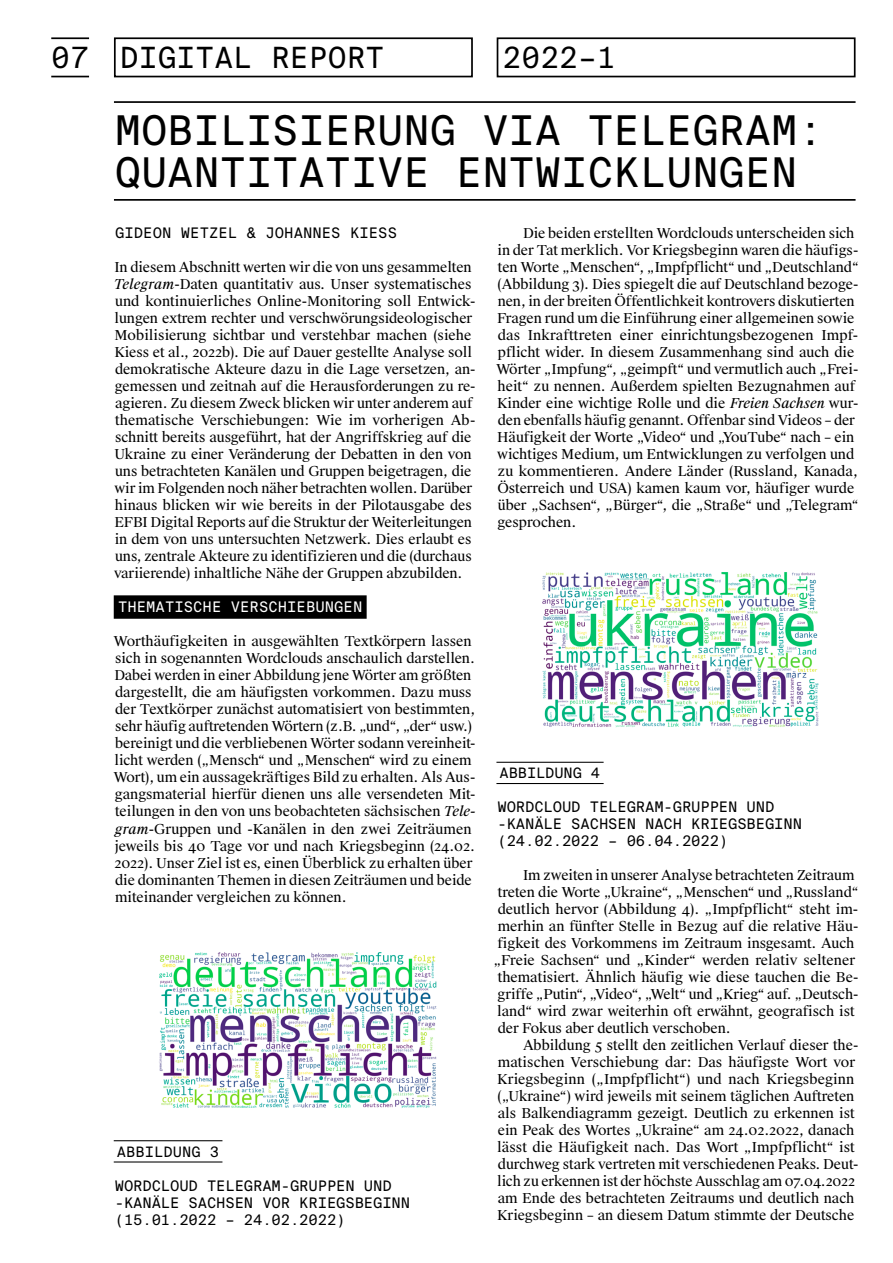
<style>
.page{position:relative;width:893px;height:1263px;background:#fff}
.page>*{position:absolute;margin:0;border:0;box-sizing:border-box;transform-origin:0 0}
.t1{font:40.95px/42.5px "Suisse Intl Mono";letter-spacing:-.005em;color:#000}
.t2{font:29.25px "Suisse Intl Mono";color:#000}
.t3{font:14.55px/17px "Suisse Intl Mono";letter-spacing:-.01em;color:#000}
.t4{font:14.55px "Suisse Intl Mono";color:#fff}
.t5{font:14.4px "Suisse Intl Mono";letter-spacing:-.005em;color:#000}
.t6{font:13.65px/17px "Suisse Works";letter-spacing:-.005em;color:#000}
.s1{font-style:italic}
</style>
<div class="page">
<hr style="left:114px;top:101px;width:741px;height:2px;background:#000">
<hr style="left:114px;top:199px;width:741px;height:2px;background:#000">
<div style="left:114px;top:595px;width:253px;height:24px;background:#000"></div>
<div style="left:114px;top:37px;width:359px;height:40px;border:2px solid #000"></div>
<div style="left:497px;top:37px;width:358px;height:40px;border:2px solid #000"></div>
<hr style="left:51px;top:37px;width:38px;height:2px;background:#000">
<hr style="left:51px;top:76px;width:38px;height:1px;background:#000">
<hr style="left:496px;top:762px;width:108px;height:1px;background:#000">
<hr style="left:496px;top:783px;width:108px;height:1px;background:#000">
<img style="left:542px;top:572px;width:277px;height:155px">
<hr style="left:114px;top:1140px;width:108px;height:1px;background:#000">
<hr style="left:114px;top:1161px;width:108px;height:1px;background:#000">
<img style="left:159px;top:952px;width:278px;height:156px">
<h2 class="t2" style="left:51px;top:41px;width:335px">07 DIGITAL REPORT</h2>
<h2 class="t2" style="left:503px;top:41px;width:115px">2022–1</h2>
<h1 class="t1" style="left:115px;top:109px;width:710px">MOBILISIERUNG VIA TELEGRAM:<br>QUANTITATIVE ENTWICKLUNGEN</h1>
<p class="t3" style="left:115px;top:225px;width:283px">GIDEON WETZEL &amp; JOHANNES KIESS</p>
<p class="t6" style="left:114px;top:259px;width:363px">In diesem Abschnitt werten wir die von uns gesammelten <span class="s1">Telegram</span>-Daten quantitativ aus. Unser systematisches und kontinuierliches Online-Monitoring soll Entwick&shy;lungen extrem rechter und verschwörungsideologischer Mobilisierung sichtbar und verstehbar machen (siehe Kiess et al., 2022b). Die auf Dauer gestellte Analyse soll demokratische Akteure dazu in die Lage versetzen, an&shy;gemessen und zeitnah auf die Herausforderungen zu re&shy;agieren. Zu diesem Zweck blicken wir unter anderem auf thematische Verschiebungen: Wie im vorherigen Ab&shy;schnitt bereits ausgeführt, hat der Angriffskrieg auf die Ukraine zu einer Veränderung der Debatten in den von uns betrachteten Kanälen und Gruppen beigetragen, die wir im Folgenden noch näher betrachten wollen. Darüber hinaus blicken wir wie bereits in der Pilotausgabe des EFBI Digital Reports auf die Struktur der Weiterleitungen in dem von uns untersuchten Netzwerk. Dies erlaubt es uns, zentrale Akteure zu identifizieren und die (durchaus variierende) inhaltliche Nähe der Gruppen abzubilden.</p>
<p class="t4" style="left:118px;top:599px;width:246px">THEMATISCHE VERSCHIEBUNGEN</p>
<p class="t6" style="left:113px;top:633px;width:364px">Worthäufigkeiten in ausgewählten Textkörpern lassen sich in sogenannten Wordclouds anschaulich darstellen.<br>Dabei werden in einer Abbildung jene Wörter am größten dargestellt, die am häufigsten vorkommen. Dazu muss der Textkörper zunächst automatisiert von bestimmten, sehr häufig auftretenden Wörtern (z.B. „und“, „der“ usw.) bereinigt und die verbliebenen Wörter sodann vereinheit&shy;licht werden („Mensch“ und „Menschen“ wird zu einem Wort), um ein aussagekräftiges Bild zu erhalten. Als Aus&shy;gangsmaterial hierfür dienen uns alle versendeten Mit&shy;teilungen in den von uns beobachteten sächsischen <span class="s1">Tele&shy;gram</span>-Gruppen und -Kanälen in den zwei Zeiträumen jeweils bis 40 Tage vor und nach Kriegsbeginn (24.02.<br>2022). Unser Ziel ist es, einen Überblick zu erhalten über die dominanten Themen in diesen Zeiträumen und beide miteinander vergleichen zu können.</p>
<p class="t6" style="left:496px;top:225px;width:364px;text-indent:27px">Die beiden erstellten Wordclouds unterscheiden sich in der Tat merklich. Vor Kriegsbeginn waren die häufigs&shy;ten Worte „Menschen“, „Impfpflicht“ und „Deutschland“ (Abbildung 3). Dies spiegelt die auf Deutschland bezoge&shy;nen, in der breiten Öffentlichkeit kontrovers diskutierten Fragen rund um die Einführung einer allgemeinen sowie das Inkrafttreten einer einrichtungsbezogenen Impf&shy;pflicht wider. In diesem Zusammenhang sind auch die Wörter „Impfung“, „geimpft“ und vermutlich auch „Frei&shy;heit“ zu nennen. Außerdem spielten Bezugnahmen auf Kinder eine wichtige Rolle und die <span class="s1">Freien Sachsen</span> wur&shy;den ebenfalls häufig genannt. Offenbar sind Videos – der Häufigkeit der Worte „Video“ und „YouTube“ nach – ein wichtiges Medium, um Entwicklungen zu verfolgen und zu kommentieren. Andere Länder (Russland, Kanada, Österreich und USA) kamen kaum vor, häufiger wurde über „Sachsen“, „Bürger“, die „Straße“ und „Telegram“ gesprochen.</p>
<p class="t5" style="left:500px;top:765px;width:102px">ABBILDUNG 4</p>
<p class="t3" style="left:497px;top:799px;width:306px">WORDCLOUD TELEGRAM-GRUPPEN UND -KANÄLE SACHSEN NACH KRIEGSBEGINN (24.02.2022 – 06.04.2022)</p>
<p class="t6" style="left:523px;top:867px;width:333px">Im zweiten in unserer Analyse betrachteten Zeitraum</p>
<p class="t6" style="left:498px;top:884px;width:362px">treten die Worte „Ukraine“, „Menschen“ und „Russland“</p>
<p class="t6" style="left:498px;top:901px;width:362px">deutlich hervor (Abbildung 4). „Impfpflicht“ steht im-</p>
<p class="t6" style="left:498px;top:918px;width:362px">merhin an fünfter Stelle in Bezug auf die relative Häu-</p>
<p class="t6" style="left:497px;top:935px;width:359px">figkeit des Vorkommens im Zeitraum insgesamt. Auch</p>
<p class="t6" style="left:493px;top:952px;width:363px">„Freie Sachsen“ und „Kinder“ werden relativ seltener</p>
<p class="t6" style="left:498px;top:969px;width:362px">thematisiert. Ähnlich häufig wie diese tauchen die Be-</p>
<p class="t6" style="left:498px;top:986px;width:362px">griffe „Putin“, „Video“, „Welt“ und „Krieg“ auf. „Deutsch-</p>
<p class="t6" style="left:497px;top:1003px;width:359px">land“ wird zwar weiterhin oft erwähnt, geografisch ist</p>
<p class="t6" style="left:498px;top:1020px;width:234px">der Fokus aber deutlich verschoben.</p>
<p class="t6" style="left:523px;top:1037px;width:337px">Abbildung 5 stellt den zeitlichen Verlauf dieser the-</p>
<p class="t6" style="left:498px;top:1054px;width:359px">matischen Verschiebung dar: Das häufigste Wort vor</p>
<p class="t6" style="left:497px;top:1071px;width:359px">Kriegsbeginn („Impfpflicht“) und nach Kriegsbeginn</p>
<p class="t6" style="left:498px;top:1088px;width:358px">(„Ukraine“) wird jeweils mit seinem täglichen Auftreten</p>
<p class="t6" style="left:498px;top:1105px;width:359px">als Balkendiagramm gezeigt. Deutlich zu erkennen ist</p>
<p class="t6" style="left:498px;top:1122px;width:358px">ein Peak des Wortes „Ukraine“ am 24.02.2022, danach</p>
<p class="t6" style="left:497px;top:1139px;width:359px">lässt die Häufigkeit nach. Das Wort „Impfpflicht“ ist</p>
<p class="t6" style="left:498px;top:1156px;width:362px">durchweg stark vertreten mit verschiedenen Peaks. Deut-</p>
<p class="t6" style="left:497px;top:1173px;width:359px">lich zu erkennen ist der höchste Ausschlag am 07.04.2022</p>
<p class="t6" style="left:498px;top:1190px;width:358px">am Ende des betrachteten Zeitraums und deutlich nach</p>
<p class="t6" style="left:497px;top:1207px;width:359px">Kriegsbeginn – an diesem Datum stimmte der Deutsche</p>
<p class="t5" style="left:117px;top:1143px;width:104px">ABBILDUNG 3</p>
<p class="t3" style="left:115px;top:1177px;width:297px">WORDCLOUD TELEGRAM-GRUPPEN UND -KANÄLE SACHSEN VOR KRIEGSBEGINN (15.01.2022 – 24.02.2022)</p>
</div>
